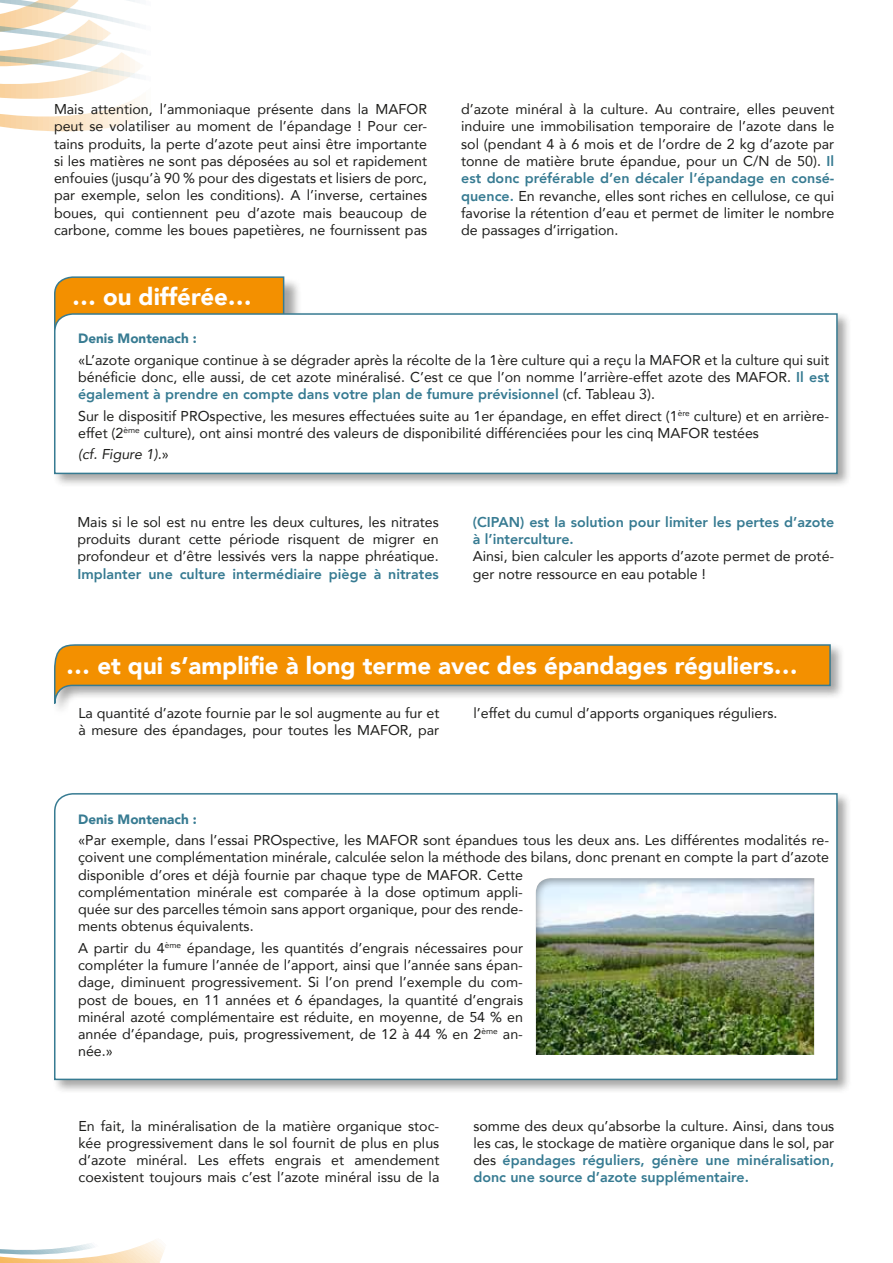
<style>
.page{position:relative;width:893px;height:1263px;background:#fff}
.page>*{position:absolute;margin:0;border:0;box-sizing:border-box;transform-origin:0 0}
.t1{font:900 24px "Avenir";color:#fff}
.t2{font:14.25px/17.2px "Avenir";color:#1d1d1b;text-align:justify}
.t3{font:800 14.25px/17.2px "Avenir";color:#377b92}
.t4{font:italic 14.25px "Avenir";color:#1d1d1b}
.t5{font:900 13.5px "Avenir";color:#377b92}
.s1{font-weight:800;color:#377b92}
.s2{font-style:normal}
</style>
<div class="page">
<svg style="left:0;top:0;width:140px;height:132px"></svg>
<svg style="left:0;top:1240px;width:165px;height:23px"></svg>
<div style="left:55px;top:277px;width:247px;height:85px;background:#1d1d1b;opacity:.4"></div>
<svg style="left:54px;top:276px;width:231px;height:35px;background:#e8910d"></svg>
<div style="left:52px;top:311px;width:800px;height:177px;background:#1d1d1b;opacity:.4"></div>
<svg style="left:53px;top:312px;width:785px;height:163px"></svg>
<div style="left:52px;top:791px;width:800px;height:303px;background:#1d1d1b;opacity:.4"></div>
<svg style="left:53px;top:792px;width:785px;height:289px"></svg>
<svg style="left:54px;top:644px;width:777px;height:61px;background:#e3a84e"></svg>
<div style="left:534px;top:876px;width:282px;height:180px;background:#1d1d1b;opacity:.4"></div>
<p class="t2" style="left:54px;top:100px;width:375px">Mais attention, l’ammoniaque présente dans la MAFOR peut se volatiliser au moment de l’épandage ! Pour cer&shy;tains produits, la perte d’azote peut ainsi être importante si les matières ne sont pas déposées au sol et rapidement enfouies (jusqu’à 90 % pour des digestats et lisiers de porc, par exemple, selon les conditions). A l’inverse, certaines boues, qui contiennent peu d’azote mais beaucoup de carbone, comme les boues papetières, ne fournissent pas</p>
<p class="t2" style="left:461px;top:100px;width:375px">d’azote minéral à la culture. Au contraire, elles peuvent induire une immobilisation temporaire de l’azote dans le sol (pendant 4 à 6 mois et de l’ordre de 2 kg d’azote par tonne de matière brute épandue, pour un C/N de 50). <span class="s1">Il est donc préférable d’en décaler l’épandage en consé&shy;quence.</span> En revanche, elles sont riches en cellulose, ce qui favorise la rétention d’eau et permet de limiter le nombre de passages d’irrigation.</p>
<h1 class="t1" style="left:72px;top:276px;width:181px">… ou différée…</h1>
<p class="t5" style="left:78px;top:327px;width:120px">Denis Montenach :</p>
<p class="t2" style="left:78px;top:351px;width:753px">«L’azote organique continue à se dégrader après la récolte de la 1ère culture qui a reçu la MAFOR et la culture qui suit bénéficie donc, elle aussi, de cet azote minéralisé. C’est ce que l’on nomme l’arrière-effet azote des MAFOR. <span class="s1">Il est également à prendre en compte dans votre plan de fumure prévisionnel</span> (cf. Tableau 3).</p>
<p class="t2" style="left:78px;top:407px;width:753px">Sur le dispositif PROspective, les mesures effectuées suite au 1er épandage, en effet direct (1<sup>ère</sup> culture) et en arrière&shy;effet (2<sup>ème</sup> culture), ont ainsi montré des valeurs de disponibilité différenciées pour les cinq MAFOR testées</p>
<p class="t4" style="left:78px;top:446px;width:92px">(cf. Figure 1).<span class="s2">»</span></p>
<p class="t2" style="left:77px;top:513px;width:363px">Mais si le sol est nu entre les deux cultures, les nitrates produits durant cette période risquent de migrer en profondeur et d’être lessivés vers la nappe phréatique.</p>
<p class="t3" style="left:77px;top:565px;width:363px">Implanter une culture intermédiaire piège à nitrates</p>
<p class="t3" style="left:473px;top:513px;width:363px">(CIPAN) est la solution pour limiter les pertes d’azote à l’interculture.</p>
<p class="t2" style="left:473px;top:547px;width:363px">Ainsi, bien calculer les apports d’azote permet de proté&shy;ger notre ressource en eau potable !</p>
<h1 class="t1" style="left:66px;top:645px;width:733px">… et qui s’amplifie à long terme avec des épandages réguliers…</h1>
<p class="t2" style="left:78px;top:704px;width:362px">La quantité d’azote fournie par le sol augmente au fur et à mesure des épandages, pour toutes les MAFOR, par</p>
<p class="t2" style="left:473px;top:704px;width:306px">l’effet du cumul d’apports organiques réguliers.</p>
<p class="t5" style="left:78px;top:807px;width:120px">Denis Montenach :</p>
<p class="t2" style="left:78px;top:831px;width:753px;text-align:left">«Par exemple, dans l’essai PROspective, les MAFOR sont épandues tous les deux ans. Les différentes modalités re&shy;çoivent une complémentation minérale, calculée selon la méthode des bilans, donc prenant en compte la part d’azote disponible d’ores et déjà fournie par chaque type de MAFOR. Cette<br>complémentation minérale est comparée à la dose optimum appli-<br>quée sur des parcelles témoin sans apport organique, pour des rende-<br>ments obtenus équivalents.</p>
<p class="t2" style="left:78px;top:939px;width:446px">A partir du 4<sup>ème</sup> épandage, les quantités d’engrais nécessaires pour compléter la fumure l’année de l’apport, ainsi que l’année sans épan&shy;dage, diminuent progressivement. Si l’on prend l’exemple du com&shy;post de boues, en 11 années et 6 épandages, la quantité d’engrais minéral azoté complémentaire est réduite, en moyenne, de 54 % en année d’épandage, puis, progressivement, de 12 à 44 % en 2<sup>ème</sup> an&shy;née.»</p>
<p class="t2" style="left:78px;top:1116px;width:362px">En fait, la minéralisation de la matière organique stoc&shy;kée progressivement dans le sol fournit de plus en plus d’azote minéral. Les effets engrais et amendement coexistent toujours mais c’est l’azote minéral issu de la</p>
<p class="t2" style="left:473px;top:1116px;width:362px">somme des deux qu’absorbe la culture. Ainsi, dans tous les cas, le stockage de matière organique dans le sol, par des <span class="s1">épandages réguliers, génère une minéralisation, donc une source d’azote supplémentaire.</span></p>
</div>
